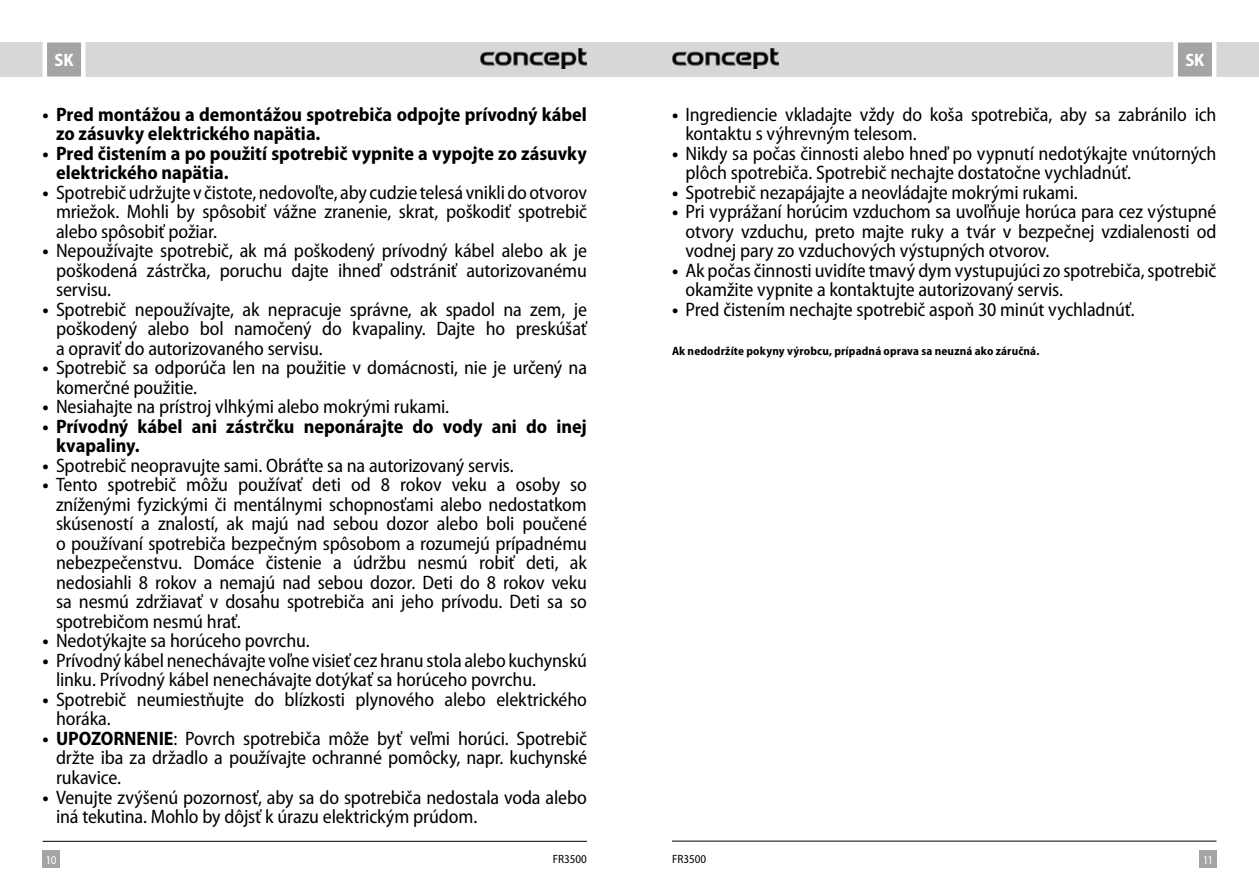
<style>
.page{position:relative;width:1259px;height:893px;background:#fff}
.page>*{position:absolute;margin:0;border:0;box-sizing:border-box;transform-origin:0 0}
.t1{font:semi-condensed 19.5px/19.5px "Myriad Pro";letter-spacing:-.01em;color:#000}
.t2{font:700 semi-condensed 19.5px/19.5px "Myriad Pro";color:#000}
.t3{font:700 semi-condensed 18px "Myriad Pro";color:#fff}
.t4{font:700 semi-condensed 12px "Myriad Pro";letter-spacing:.015em;color:#000}
.t5{font:semi-condensed 12px "Myriad Pro";color:#000}
.t6{font:semi-condensed 12px "Myriad Pro";color:#fff}
.s1{font-weight:700}
</style>
<div class="page">
<div style="left:629px;top:43px;width:630px;height:34px;background:#d7d7d7"></div>
<div style="left:0;top:43px;width:629px;height:34px;background:#d7d7d7"></div>
<div style="left:43px;top:850px;width:17px;height:17px;background:#a4a4a4"></div>
<div style="left:1199px;top:850px;width:17px;height:17px;background:#a4a4a4"></div>
<svg style="left:1171px;top:42px;width:47px;height:35px;background:#bbb"></svg>
<svg style="left:40px;top:42px;width:48px;height:35px;background:#bcbcbc"></svg>
<hr style="left:672px;top:841px;width:544px;height:1px;background:#000">
<hr style="left:43px;top:841px;width:544px;height:1px;background:#000">
<img style="left:480px;top:48px;width:107px;height:21px">
<img style="left:672px;top:48px;width:106px;height:21px">
<p class="t3" style="left:54px;top:50px;width:21px">SK</p>
<p class="t3" style="left:1185px;top:50px;width:21px">SK</p>
<p class="t2" style="left:56px;top:105px;width:532px;text-indent:-13px">• Pred montážou a demontážou spotrebiča odpojte prívodný kábel zo zásuvky elektrického napätia.</p>
<p class="t2" style="left:56px;top:144px;width:532px;text-indent:-13px">• Pred čistením a po použití spotrebič vypnite a vypojte zo zásuvky elektrického napätia.</p>
<p class="t1" style="left:56px;top:183px;width:532px;text-align:justify;text-indent:-13px"><span class="s1">•</span> Spotrebič udržujte v čistote, nedovoľte, aby cudzie telesá vnikli do otvorov mriežok. Mohli by spôsobiť vážne zranenie, skrat, poškodiť spotrebič alebo spôsobiť požiar.</p>
<p class="t1" style="left:56px;top:242px;width:532px;text-align:justify;text-indent:-13px"><span class="s1">•</span> Nepoužívajte spotrebič, ak má poškodený prívodný kábel alebo ak je poškodená zástrčka, poruchu dajte ihneď odstrániť autorizovanému servisu.</p>
<p class="t1" style="left:56px;top:300px;width:532px;text-align:justify;text-indent:-13px"><span class="s1">•</span> Spotrebič nepoužívajte, ak nepracuje správne, ak spadol na zem, je poškodený alebo bol namočený do kvapaliny. Dajte ho preskúšať a opraviť do autorizovaného servisu.</p>
<p class="t1" style="left:56px;top:359px;width:532px;text-indent:-13px"><span class="s1">•</span> Spotrebič sa odporúča len na použitie v domácnosti, nie je určený na komerčné použitie.</p>
<p class="t1" style="left:43px;top:398px;width:408px"><span class="s1">•</span> Nesiahajte na prístroj vlhkými alebo mokrými rukami.</p>
<p class="t2" style="left:56px;top:417px;width:532px;text-indent:-13px">• Prívodný kábel ani zástrčku neponárajte do vody ani do inej kvapaliny.</p>
<p class="t1" style="left:43px;top:456px;width:473px"><span class="s1">•</span> Spotrebič neopravujte sami. Obráťte sa na autorizovaný servis.</p>
<p class="t1" style="left:56px;top:476px;width:532px;text-align:justify;text-indent:-13px"><span class="s1">•</span> Tento spotrebič môžu používať deti od 8 rokov veku a osoby so zníženými fyzickými či mentálnymi schopnosťami alebo nedostatkom skúseností a znalostí, ak majú nad sebou dozor alebo boli poučené o používaní spotrebiča bezpečným spôsobom a rozumejú prípadnému nebezpečenstvu. Domáce čistenie a údržbu nesmú robiť deti, ak nedosiahli 8 rokov a nemajú nad sebou dozor. Deti do 8 rokov veku sa nesmú zdržiavať v dosahu spotrebiča ani jeho prívodu. Deti sa so spotrebičom nesmú hrať.</p>
<p class="t1" style="left:43px;top:632px;width:269px"><span class="s1">•</span> Nedotýkajte sa horúceho povrchu.</p>
<p class="t1" style="left:56px;top:651px;width:532px;text-indent:-13px"><span class="s1">•</span> Prívodný kábel nenechávajte voľne visieť cez hranu stola alebo kuchynskú linku. Prívodný kábel nenechávajte dotýkať sa horúceho povrchu.</p>
<p class="t1" style="left:56px;top:690px;width:532px;text-indent:-13px"><span class="s1">•</span> Spotrebič neumiestňujte do blízkosti plynového alebo elektrického horáka.</p>
<p class="t1" style="left:56px;top:729px;width:532px;text-align:justify;text-indent:-13px"><span class="s1">• UPOZORNENIE</span>: Povrch spotrebiča môže byť veľmi horúci. Spotrebič držte iba za držadlo a používajte ochranné pomôcky, napr. kuchynské rukavice.</p>
<p class="t1" style="left:56px;top:788px;width:532px;text-indent:-13px"><span class="s1">•</span> Venujte zvýšenú pozornosť, aby sa do spotrebiča nedostala voda alebo iná tekutina. Mohlo by dôjsť k úrazu elektrickým prúdom.</p>
<p class="t1" style="left:685px;top:105px;width:532px;text-indent:-13px"><span class="s1">•</span> Ingrediencie vkladajte vždy do koša spotrebiča, aby sa zabránilo ich kontaktu s výhrevným telesom.</p>
<p class="t1" style="left:685px;top:144px;width:532px;text-indent:-13px"><span class="s1">•</span> Nikdy sa počas činnosti alebo hneď po vypnutí nedotýkajte vnútorných plôch spotrebiča. Spotrebič nechajte dostatočne vychladnúť.</p>
<p class="t1" style="left:672px;top:183px;width:407px"><span class="s1">•</span> Spotrebič nezapájajte a neovládajte mokrými rukami.</p>
<p class="t1" style="left:685px;top:203px;width:532px;text-align:justify;text-indent:-13px"><span class="s1">•</span> Pri vyprážaní horúcim vzduchom sa uvoľňuje horúca para cez výstupné otvory vzduchu, preto majte ruky a tvár v bezpečnej vzdialenosti od vodnej pary zo vzduchových výstupných otvorov.</p>
<p class="t1" style="left:685px;top:261px;width:532px;text-indent:-13px"><span class="s1">•</span> Ak počas činnosti uvidíte tmavý dym vystupujúci zo spotrebiča, spotrebič okamžite vypnite a kontaktujte autorizovaný servis.</p>
<p class="t1" style="left:672px;top:300px;width:464px"><span class="s1">•</span> Pred čistením nechajte spotrebič aspoň 30 minút vychladnúť.</p>
<p class="t4" style="left:672px;top:344px;width:369px">Ak nedodržíte pokyny výrobcu, prípadná oprava sa neuzná ako záručná.</p>
<p class="t6" style="left:46px;top:853px;width:13px">10</p>
<p class="t5" style="left:553px;top:852px;width:36px">FR3500</p>
<p class="t5" style="left:672px;top:852px;width:36px">FR3500</p>
<p class="t6" style="left:1202px;top:853px;width:12px">11</p>
</div>
